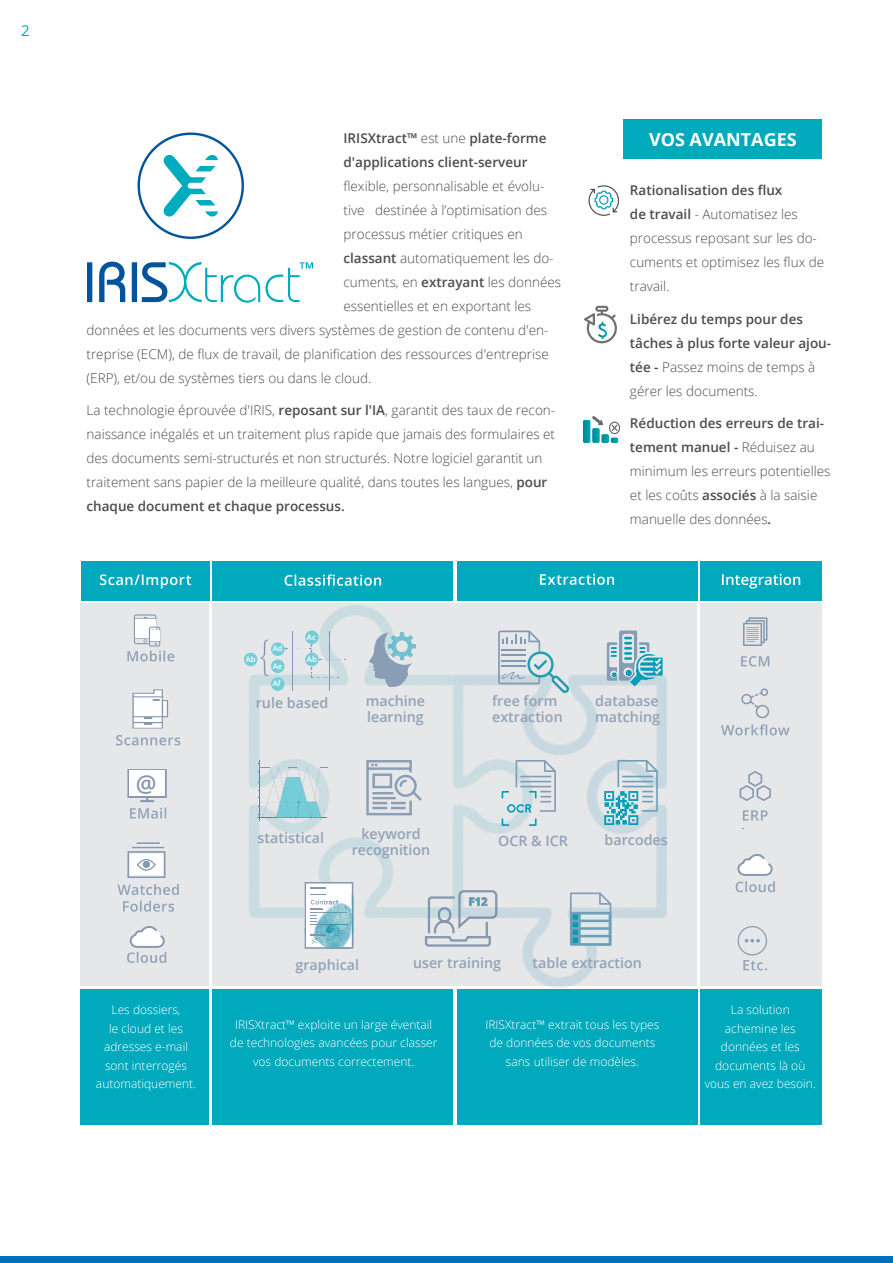
<style>
.page{position:relative;width:893px;height:1263px;background:#fff}
.page>*{position:absolute;margin:0;border:0;box-sizing:border-box;transform-origin:0 0}
.t1{font:600 23.25px "Open Sans";color:#8797af}
.t2{font:700 18px "Open Sans";color:#fff}
.t3{font:15px "Open Sans";color:#00aabc}
.t4{font:600 14.25px/15.6px "Open Sans";color:#92a2b7}
.t5{font:300 13.5px/24px "Open Sans";color:#4b4c4d}
.t6{font:600 13.5px/24px "Open Sans";color:#4b4c4d}
.t7{font:300 12px/18.6px "Open Sans";color:#fff;text-align:center}
.t8{font:700 11.1px "Open Sans";color:#009db8}
.t9{font:600 7.65px "Open Sans";color:#fff}
.s1{font-weight:300}
.s2{font-weight:600}
</style>
<div class="page">
<svg style="left:87px;top:262px;width:226px;height:41px"></svg>
<svg style="left:138px;top:132px;width:106px;height:107px"></svg>
<svg style="left:584px;top:306px;width:33px;height:37px"></svg>
<svg style="left:583px;top:416px;width:35px;height:27px"></svg>
<div style="left:609px;top:422px;width:11px;height:12px;border:1px solid #616164;border-radius:50%"></div>
<svg style="left:588px;top:185px;width:32px;height:31px"></svg>
<div style="left:81px;top:561px;width:128px;height:40px;background:#00aabc"></div>
<div style="left:81px;top:604px;width:128px;height:382px;background:#e6e7e9"></div>
<div style="left:700px;top:604px;width:122px;height:382px;background:#e6e7e9"></div>
<svg style="left:100px;top:574px;width:23px;height:12px"></svg>
<svg style="left:116px;top:735px;width:7px;height:10px"></svg>
<svg style="left:117px;top:884px;width:6px;height:11px"></svg>
<div style="left:81px;top:989px;width:128px;height:135px;background:#00aabc"></div>
<div style="left:700px;top:989px;width:122px;height:136px;background:#00aabc"></div>
<img style="left:123px;top:561px;width:670px;height:564px">
<div style="left:700px;top:561px;width:122px;height:40px;background:#00aabc"></div>
<svg style="left:304px;top:882px;width:49px;height:67px"></svg>
<img style="left:311px;top:924px;width:36px;height:1px">
<img style="left:324px;top:900px;width:14px;height:4px">
<hr style="left:260px;top:760px;width:1px;height:60px;background:#00aabc">
<hr style="left:257px;top:817px;width:69px;height:1px;background:#00aabc">
<svg style="left:258px;top:763px;width:70px;height:56px;background:#b4d8de"></svg>
<svg style="left:365px;top:759px;width:59px;height:58px;background:#c7cfd8"></svg>
<img style="left:369px;top:630px;width:47px;height:56px">
<hr style="left:292px;top:631px;width:1px;height:60px;background:#8497af">
<svg style="left:261px;top:639px;width:7px;height:37px"></svg>
<div style="left:244px;top:653px;width:13px;height:13px;background:#74cdd9;border-radius:50%"></div>
<div style="left:271px;top:642px;width:14px;height:14px;background:#74cdd9;border-radius:50%"></div>
<div style="left:305px;top:630px;width:14px;height:14px;background:#74cdd9;border-radius:50%"></div>
<div style="left:271px;top:659px;width:14px;height:14px;background:#74cdd9;border-radius:50%"></div>
<div style="left:271px;top:677px;width:14px;height:14px;background:#74cdd9;border-radius:50%"></div>
<svg style="left:285px;top:644px;width:61px;height:34px;background:#d3dfe3"></svg>
<hr style="left:329px;top:631px;width:1px;height:60px;background:#8497af">
<svg style="left:607px;top:630px;width:56px;height:56px;background:#a1c7d3"></svg>
<svg style="left:502px;top:760px;width:54px;height:66px;background:#c8d7de"></svg>
<svg style="left:604px;top:760px;width:54px;height:65px;background:#a9cdd8"></svg>
<svg style="left:570px;top:892px;width:41px;height:54px;background:#b6ced8"></svg>
<hr style="left:578px;top:912px;width:3px;height:33px;background:#709fb9">
<hr style="left:570px;top:919px;width:41px;height:3px;background:#709fb9">
<hr style="left:570px;top:927px;width:41px;height:3px;background:#709fb9">
<hr style="left:570px;top:935px;width:41px;height:2px;background:#709fb9">
<svg style="left:498px;top:630px;width:71px;height:63px;background:#c5d5dc"></svg>
<div style="left:624px;top:119px;width:198px;height:39px;background:#00aabc"></div>
<svg style="left:722px;top:574px;width:78px;height:14px"></svg>
<div style="left:0;top:1256px;width:893px;height:7px;background:#0072bc"></div>
<p class="t3" style="left:21px;top:20px;width:10px">2</p>
<p class="t6" style="left:343px;top:125px;width:205px">IRISXtract™ <span class="s1">est une</span> plate-forme d'applications client-serveur</p>
<p class="t5" style="left:343px;top:173px;width:203px">flexible, personnalisable et évolu-</p>
<p class="t5" style="left:343px;top:197px;width:205px">tive destinée à l’optimisation des</p>
<p class="t5" style="left:343px;top:221px;width:181px">processus métier critiques en</p>
<p class="t5" style="left:343px;top:245px;width:212px"><span class="s2">classant</span> automatiquement les do-</p>
<p class="t5" style="left:343px;top:269px;width:219px">cuments, en <span class="s2">extrayant</span> les données</p>
<p class="t5" style="left:343px;top:293px;width:189px">essentielles et en exportant les</p>
<p class="t5" style="left:87px;top:317px;width:463px">données et les documents vers divers systèmes de gestion de contenu d'en-</p>
<p class="t5" style="left:87px;top:341px;width:464px">treprise (ECM), de flux de travail, de planification des ressources d'entreprise</p>
<p class="t5" style="left:87px;top:365px;width:286px">(ERP), et/ou de systèmes tiers ou dans le cloud.</p>
<p class="t5" style="left:87px;top:398px;width:470px">La technologie éprouvée d'IRIS, <span class="s2">reposant sur l'IA</span>, garantit des taux de recon&shy;naissance inégalés et un traitement plus rapide que jamais des formulaires et des documents semi-structurés et non structurés. Notre logiciel garantit un traitement sans papier de la meilleure qualité, dans toutes les langues, <span class="s2">pour chaque document et chaque processus.</span></p>
<h2 class="t2" style="left:649px;top:126px;width:149px">VOS AVANTAGES</h2>
<p class="t5" style="left:630px;top:178px;width:196px"><span class="s2">Rationalisation des flux<br>de travail</span> - Automatisez les processus reposant sur les do&shy;cuments et optimisez les flux de travail.</p>
<p class="t6" style="left:630px;top:307px;width:203px">Libérez du temps pour des tâches à plus forte valeur ajou&shy;tée - <span class="s1">Passez moins de temps à gérer les documents.</span></p>
<p class="t5" style="left:630px;top:411px;width:202px"><span class="s2">Réduction des erreurs de trai&shy;tement manuel -</span> Réduisez au minimum les erreurs potentielles et les coûts <span class="s2">associés</span> à la saisie manuelle des données<span class="s2">.</span></p>
<h1 class="t1" style="left:136px;top:767px;width:22px">@</h1>
<p class="t9" style="left:307px;top:631px;width:10px">Ac</p>
<p class="t9" style="left:307px;top:654px;width:11px">Ab</p>
<p class="t9" style="left:273px;top:643px;width:11px">Ad</p>
<p class="t9" style="left:246px;top:654px;width:11px">Ab</p>
<p class="t9" style="left:273px;top:660px;width:11px">Ae</p>
<p class="t9" style="left:273px;top:678px;width:9px">Af</p>
<p class="t4" style="left:256px;top:694px;width:74px">rule based</p>
<p class="t4" style="left:595px;top:693px;width:66px">database matching</p>
<p class="t4" style="left:492px;top:693px;width:72px">free form extraction</p>
<p class="t4" style="left:366px;top:693px;width:61px">machine learning</p>
<p class="t4" style="left:258px;top:830px;width:68px">statistical</p>
<p class="t4" style="left:352px;top:826px;width:80px;text-align:center">keyword recognition</p>
<p class="t4" style="left:498px;top:833px;width:71px">OCR &amp; ICR</p>
<p class="t4" style="left:605px;top:832px;width:65px">barcodes</p>
<p class="t8" style="left:469px;top:894px;width:20px">F12</p>
<p class="t4" style="left:295px;top:956px;width:65px">graphical</p>
<p class="t4" style="left:413px;top:955px;width:90px">user training</p>
<p class="t4" style="left:533px;top:955px;width:111px">table extraction</p>
<p class="t7" style="left:96px;top:1000px;width:102px">Les dossiers,<br>le cloud et les adresses e-mail sont interrogés automatiquement.</p>
<p class="t7" style="left:705px;top:1000px;width:113px">La solution achemine les données et les documents là où vous en avez besoin.</p>
<p class="t7" style="left:230px;top:1015px;width:209px">IRISXtract™ exploite un large éventail de technologies avancées pour classer vos documents correctement.</p>
<p class="t7" style="left:485px;top:1015px;width:175px">IRISXtract™ extrait tous les types de données de vos documents sans utiliser de modèles.</p>
</div>
